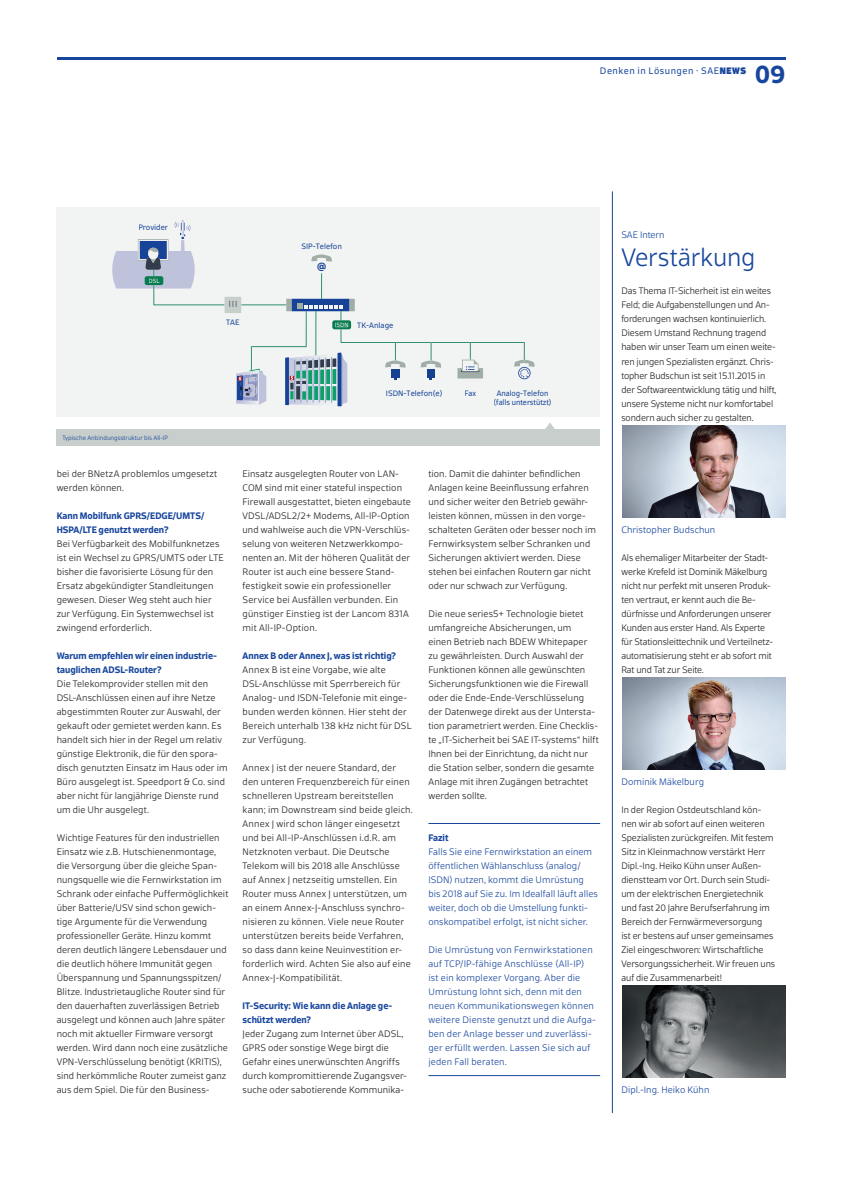
<style>
.page{position:relative;width:842px;height:1191px;background:#fff}
.page>*{position:absolute;margin:0;border:0;box-sizing:border-box;transform-origin:0 0}
.t1{font:300 24px "Scuba Pro";letter-spacing:-.005em;color:#18469d}
.t2{font:700 24px "Scuba Pro";color:#18469d}
.t3{font:700 10px "Scuba Pro";color:#164397}
.t4{font:300 9px/14px "Scuba Pro";letter-spacing:.01em;color:#231f20}
.t5{font:300 9px/14px "Scuba Pro";letter-spacing:-.01em;color:#231f20}
.t6{font:300 9px/14px "Scuba Pro";letter-spacing:.015em;color:#18469d}
.t7{font:700 9px/14px "Scuba Pro";color:#18469d}
.t8{font:9px "Scuba Pro";letter-spacing:.05em;color:#18469d}
.t9{font:7.5px/8.6px "Scuba Pro";color:#164397;text-align:center}
.t10{font:300 6px "Scuba Pro";color:#18469d}
.t11{font:5.8px "Scuba Pro";color:#f2f4f3}
.s1{font-weight:900}
</style>
<div class="page">
<hr style="left:428px;top:823px;width:172px;height:1px;background:#18469d">
<hr style="left:428px;top:1075px;width:172px;height:1px;background:#18469d">
<hr style="left:612px;top:191px;width:1px;height:922px;background:#18469d">
<div style="left:57px;top:207px;width:543px;height:209px;background:#f2f4f3"></div>
<svg style="left:112px;top:220px;width:423px;height:186px"></svg>
<div style="left:57px;top:429px;width:543px;height:16px;background:#c7cecc"></div>
<svg style="left:545px;top:423px;width:10px;height:6px"></svg>
<img style="left:622px;top:677px;width:163px;height:92px">
<img style="left:622px;top:985px;width:163px;height:92px">
<img style="left:622px;top:425px;width:163px;height:92px">
<hr style="left:57px;top:57px;width:728px;height:3px;background:#18469d">
<p class="t9" style="left:138px;top:223px;width:31px">Provider</p>
<p class="t11" style="left:148px;top:277px;width:13px">DSL</p>
<p class="t10" style="left:62px;top:434px;width:107px">Typische Anbindungsstruktur bis All-IP</p>
<p class="t9" style="left:226px;top:318px;width:15px">TAE</p>
<p class="t8" style="left:600px;top:65px;width:148px">Denken in Lösungen · SAE<span class="s1">NEWS</span></p>
<h1 class="t2" style="left:755px;top:59px;width:31px">09</h1>
<p class="t9" style="left:301px;top:242px;width:42px">SIP-Telefon</p>
<p class="t3" style="left:317px;top:260px;width:11px">@</p>
<p class="t11" style="left:335px;top:321px;width:15px">ISDN</p>
<p class="t9" style="left:357px;top:321px;width:38px">TK-Anlage</p>
<p class="t9" style="left:386px;top:389px;width:58px">ISDN-Telefon(e)</p>
<p class="t9" style="left:464px;top:389px;width:13px">Fax</p>
<p class="t9" style="left:494px;top:389px;width:59px">Analog-Telefon (falls unterstützt)</p>
<p class="t6" style="left:621px;top:228px;width:45px">SAE Intern</p>
<h1 class="t1" style="left:621px;top:243px;width:136px">Verstärkung</h1>
<p class="t5" style="left:621px;top:284px;width:157px">Das Thema IT-Sicherheit ist ein weites Feld; die Aufgabenstellungen und An&shy;forderungen wachsen kontinuierlich.<br>Diesem Umstand Rechnung tragend haben wir unser Team um einen weite&shy;ren jungen Spezialisten ergänzt. Chris&shy;topher Budschun ist seit 15.11.2015 in der Softwareentwicklung tätig und hilft, unsere Systeme nicht nur komfortabel sondern auch sicher zu gestalten.</p>
<p class="t4" style="left:57px;top:466px;width:162px">bei der BNetzA problemlos umgesetzt werden können.</p>
<p class="t7" style="left:57px;top:508px;width:149px">Kann Mobilfunk GPRS/EDGE/UMTS/<br>HSPA/LTE genutzt werden?</p>
<p class="t4" style="left:57px;top:536px;width:168px">Bei Verfügbarkeit des Mobilfunknetzes ist ein Wechsel zu GPRS/UMTS oder LTE bisher die favorisierte Lösung für den Ersatz abgekündigter Standleitungen gewesen. Dieser Weg steht auch hier zur Verfügung. Ein Systemwechsel ist zwingend erforderlich.</p>
<p class="t7" style="left:57px;top:648px;width:162px">Warum empfehlen wir einen industrie&shy;tauglichen ADSL-Router?</p>
<p class="t4" style="left:57px;top:676px;width:172px">Die Telekomprovider stellen mit den DSL-Anschlüssen einen auf ihre Netze abgestimmten Router zur Auswahl, der gekauft oder gemietet werden kann. Es handelt sich hier in der Regel um relativ günstige Elektronik, die für den spora&shy;disch genutzten Einsatz im Haus oder im Büro ausgelegt ist. Speedport &amp; Co. sind aber nicht für langjährige Dienste rund um die Uhr ausgelegt.</p>
<p class="t4" style="left:57px;top:830px;width:173px">Wichtige Features für den industriellen Einsatz wie z.B. Hutschienenmontage, die Versorgung über die gleiche Span&shy;nungsquelle wie die Fernwirkstation im Schrank oder einfache Puffermöglichkeit über Batterie/USV sind schon gewich&shy;tige Argumente für die Verwendung professioneller Geräte. Hinzu kommt deren deutlich längere Lebensdauer und die deutlich höhere Immunität gegen Überspannung und Spannungsspitzen/ Blitze. Industrietaugliche Router sind für den dauerhaften zuverlässigen Betrieb ausgelegt und können auch Jahre später noch mit aktueller Firmware versorgt werden. Wird dann noch eine zusätzliche VPN-Verschlüsselung benötigt (KRITIS), sind herkömmliche Router zumeist ganz aus dem Spiel. Die für den Business-</p>
<p class="t4" style="left:243px;top:466px;width:170px">Einsatz ausgelegten Router von LAN-COM sind mit einer stateful inspection Firewall ausgestattet, bieten eingebaute VDSL/ADSL2/2+ Modems, All-IP-Option und wahlweise auch die VPN-Verschlüs&shy;selung von weiteren Netzwerkkompo&shy;nenten an. Mit der höheren Qualität der Router ist auch eine bessere Stand&shy;festigkeit sowie ein professioneller Service bei Ausfällen verbunden. Ein günstiger Einstieg ist der Lancom 831A mit All-IP-Option.</p>
<p class="t7" style="left:243px;top:648px;width:155px">Annex B oder Annex J, was ist richtig?</p>
<p class="t4" style="left:243px;top:662px;width:170px">Annex B ist eine Vorgabe, wie alte DSL-Anschlüsse mit Sperrbereich für Analog- und ISDN-Telefonie mit einge&shy;bunden werden können. Hier steht der Bereich unterhalb 138 kHz nicht für DSL zur Verfügung.</p>
<p class="t4" style="left:243px;top:760px;width:172px">Annex J ist der neuere Standard, der den unteren Frequenzbereich für einen schnelleren Upstream bereitstellen kann; im Downstream sind beide gleich.<br>Annex J wird schon länger eingesetzt und bei All-IP-Anschlüssen i.d.R. am Netzknoten verbaut. Die Deutsche Telekom will bis 2018 alle Anschlüsse auf Annex J netzseitig umstellen. Ein Router muss Annex J unterstützen, um an einem Annex-J-Anschluss synchro&shy;nisieren zu können. Viele neue Router unterstützen bereits beide Verfahren, so dass dann keine Neuinvestition er&shy;forderlich wird. Achten Sie also auf eine Annex-J-Kompatibilität.</p>
<p class="t7" style="left:243px;top:998px;width:151px">IT-Security: Wie kann die Anlage ge&shy;schützt werden?</p>
<p class="t4" style="left:243px;top:1026px;width:166px">Jeder Zugang zum Internet über ADSL, GPRS oder sonstige Wege birgt die Gefahr eines unerwünschten Angriffs durch kompromittierende Zugangsver&shy;suche oder sabotierende Kommunika-</p>
<p class="t4" style="left:428px;top:466px;width:169px">tion. Damit die dahinter befindlichen Anlagen keine Beeinflussung erfahren und sicher weiter den Betrieb gewähr&shy;leisten können, müssen in den vorge&shy;schalteten Geräten oder besser noch im Fernwirksystem selber Schranken und Sicherungen aktiviert werden. Diese stehen bei einfachen Routern gar nicht oder nur schwach zur Verfügung.</p>
<p class="t4" style="left:428px;top:606px;width:172px">Die neue series5+ Technologie bietet umfangreiche Absicherungen, um<br>einen Betrieb nach BDEW Whitepaper zu gewährleisten. Durch Auswahl der Funktionen können alle gewünschten Sicherungsfunktionen wie die Firewall oder die Ende-Ende-Verschlüsselung der Datenwege direkt aus der Untersta&shy;tion parametriert werden. Eine Checklis&shy;te „IT-Sicherheit bei SAE IT-systems“ hilft Ihnen bei der Einrichtung, da nicht nur die Station selber, sondern die gesamte Anlage mit ihren Zugängen betrachtet werden sollte.</p>
<p class="t7" style="left:428px;top:830px;width:22px">Fazit</p>
<p class="t6" style="left:428px;top:844px;width:171px">Falls Sie eine Fernwirkstation an einem öffentlichen Wählanschluss (analog/ ISDN) nutzen, kommt die Umrüstung bis 2018 auf Sie zu. Im Idealfall läuft alles weiter, doch ob die Umstellung funkti&shy;onskompatibel erfolgt, ist nicht sicher.</p>
<p class="t6" style="left:428px;top:942px;width:169px">Die Umrüstung von Fernwirkstationen auf TCP/IP-fähige Anschlüsse (All-IP) ist ein komplexer Vorgang. Aber die Umrüstung lohnt sich, denn mit den neuen Kommunikationswegen können weitere Dienste genutzt und die Aufga&shy;ben der Anlage besser und zuverlässi&shy;ger erfüllt werden. Lassen Sie sich auf jeden Fall beraten.</p>
<p class="t6" style="left:621px;top:522px;width:95px">Christopher Budschun</p>
<p class="t5" style="left:621px;top:550px;width:153px">Als ehemaliger Mitarbeiter der Stadt&shy;werke Krefeld ist Dominik Mäkelburg nicht nur perfekt mit unseren Produk&shy;ten vertraut, er kennt auch die Be&shy;dürfnisse und Anforderungen unserer Kunden aus erster Hand. Als Experte für Stationsleittechnik und Verteilnetz&shy;automatisierung steht er ab sofort mit Rat und Tat zur Seite.</p>
<p class="t6" style="left:621px;top:774px;width:84px">Dominik Mäkelburg</p>
<p class="t4" style="left:621px;top:802px;width:155px">In der Region Ostdeutschland kön&shy;nen wir ab sofort auf einen weiteren Spezialisten zurückgreifen. Mit festem Sitz in Kleinmachnow verstärkt Herr Dipl.-Ing. Heiko Kühn unser Außen&shy;dienstteam vor Ort. Durch sein Studi&shy;um der elektrischen Energietechnik und fast 20 Jahre Berufserfahrung im Bereich der Fernwärmeversorgung<br>ist er bestens auf unser gemeinsames Ziel eingeschworen: Wirtschaftliche Versorgungssicherheit. Wir freuen uns auf die Zusammenarbeit!</p>
<p class="t6" style="left:621px;top:1082px;width:90px">Dipl.-Ing. Heiko Kühn</p>
</div>
